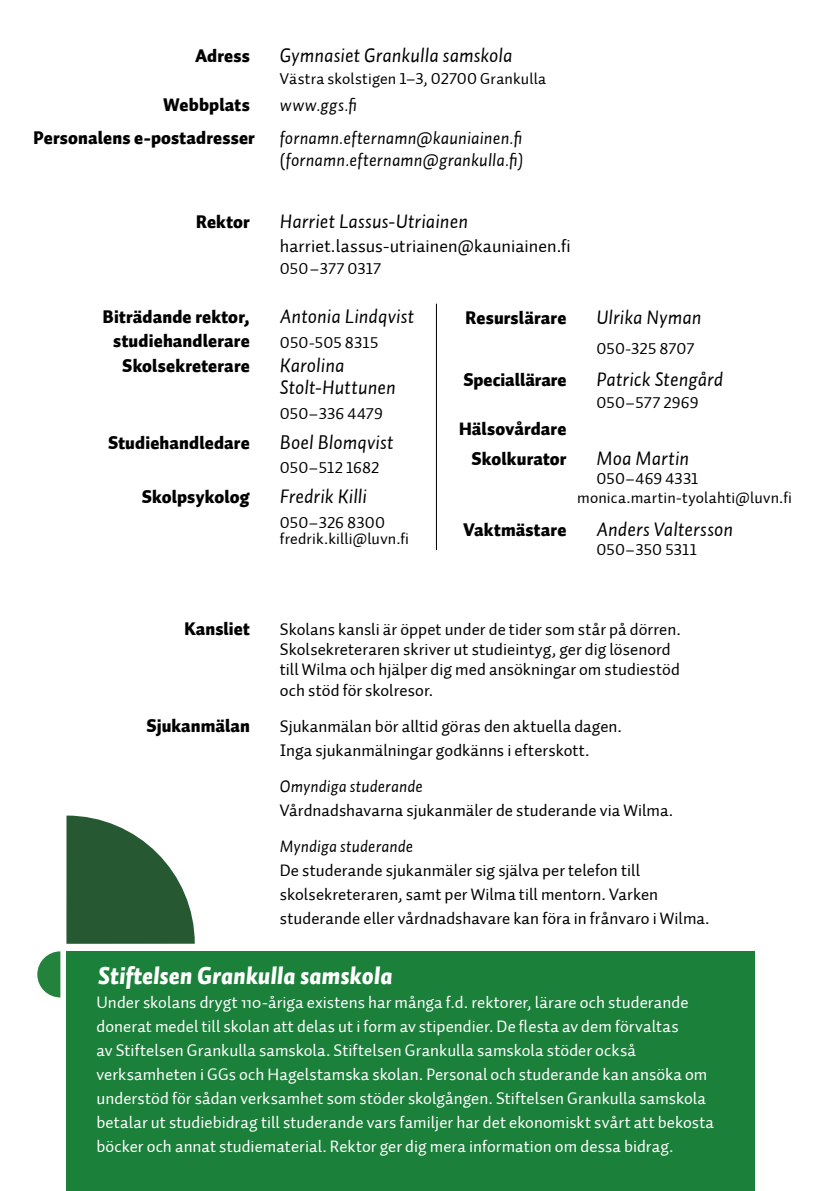
<style>
.page{position:relative;width:840px;height:1191px;background:#fff}
.page>*{position:absolute;margin:0;border:0;box-sizing:border-box;transform-origin:0 0}
.t1{font:italic 900 24px "Auto 1";color:#fff}
.t2{font:20px/22px "Auto 1 Italic LF";letter-spacing:.005em;color:#000}
.t3{font:18px/29.6px "Auto 1 Black LF";letter-spacing:.01em;color:#000;text-align:right}
.t4{font:18px/21.6px "Auto 1 Italic LF";letter-spacing:.01em;color:#000}
.t5{font:18px "Auto 1 Regular LF";letter-spacing:.005em;color:#000}
.t6{font:17px/24px "Auto 1";letter-spacing:.005em;color:#fff}
.t7{font:17px/20.4px "Auto 1 Regular LF";letter-spacing:.005em;color:#000}
.t8{font:17px "Auto 1 Italic LF";letter-spacing:.005em;color:#000}
.t9{font:16px/16.2px "Auto 1 Regular LF";letter-spacing:.01em;color:#000}
.s1{font-family:"Auto 1 Regular LF"}
</style>
<div class="page">
<div style="left:66px;top:951px;width:688px;height:240px;background:#1b803a"></div>
<hr style="left:435px;top:304px;width:1px;height:246px;background:#000">
<svg style="left:66px;top:815px;width:129px;height:128px"></svg>
<svg style="left:37px;top:951px;width:23px;height:46px"></svg>
<p class="t3" style="left:195px;top:42px;width:56px">Adress</p>
<p class="t2" style="left:280px;top:45px;width:234px">Gymnasiet Grankulla samskola</p>
<p class="t9" style="left:280px;top:71px;width:267px">Västra skolstigen 1–3, 02700 Grankulla</p>
<p class="t3" style="left:163px;top:91px;width:88px">Webbplats</p>
<p class="t4" style="left:280px;top:94px;width:79px">www.ggs.fi</p>
<p class="t3" style="left:34px;top:124px;width:222px">Personalens e-postadresser</p>
<p class="t4" style="left:280px;top:127px;width:244px">fornamn.efternamn@kauniainen.fi <span class="s1">(</span>fornamn.efternamn@grankulla.fi)</p>
<p class="t3" style="left:196px;top:208px;width:55px">Rektor</p>
<p class="t2" style="left:280px;top:210px;width:189px">Harriet Lassus-Utriainen</p>
<p class="t5" style="left:280px;top:235px;width:292px">harriet.lassus-utriainen@kauniainen.fi</p>
<p class="t9" style="left:280px;top:261px;width:103px">050–377 0317</p>
<p class="t3" style="left:103px;top:303px;width:148px">Biträdande rektor,</p>
<p class="t2" style="left:280px;top:305px;width:136px">Antonia Lindqvist</p>
<p class="t3" style="left:122px;top:352px;width:129px">Skolsekreterare</p>
<p class="t2" style="left:280px;top:354px;width:117px">Karolina<br>Stolt-Huttunen</p>
<p class="t9" style="left:280px;top:406px;width:104px">050–336 4479</p>
<p class="t3" style="left:108px;top:429px;width:143px">Studiehandledare</p>
<p class="t2" style="left:280px;top:431px;width:115px">Boel Blomqvist</p>
<p class="t9" style="left:280px;top:460px;width:101px">050–512 1682</p>
<p class="t3" style="left:142px;top:482px;width:109px">Skolpsykolog</p>
<p class="t2" style="left:280px;top:485px;width:89px">Fredrik Killi</p>
<p class="t9" style="left:280px;top:514px;width:131px">050–326 8300 fredrik.killi@luvn.fi</p>
<p class="t3" style="left:465px;top:304px;width:102px">Resurslärare</p>
<p class="t2" style="left:596px;top:306px;width:106px">Ulrika Nyman</p>
<p class="t9" style="left:596px;top:340px;width:99px">050-325 8707</p>
<p class="t3" style="left:463px;top:366px;width:104px">Speciallärare</p>
<p class="t2" style="left:596px;top:368px;width:128px">Patrick Stengård</p>
<p class="t9" style="left:596px;top:394px;width:104px">050–577 2969</p>
<p class="t3" style="left:458px;top:415px;width:109px">Hälsovårdare<br>Skolkurator</p>
<p class="t3" style="left:113px;top:327px;width:138px">studiehandlerare</p>
<p class="t9" style="left:280px;top:335px;width:100px">050-505 8315</p>
<p class="t2" style="left:596px;top:447px;width:94px">Moa Martin</p>
<p class="t9" style="left:576px;top:469px;width:216px;line-height:19.2px;text-indent:19px">050–469 4331 monica.martin-tyolahti@luvn.fi</p>
<p class="t3" style="left:463px;top:515px;width:104px">Vaktmästare</p>
<p class="t2" style="left:596px;top:518px;width:138px">Anders Valtersson</p>
<p class="t9" style="left:596px;top:542px;width:102px">050–350 5311</p>
<p class="t3" style="left:184px;top:614px;width:67px">Kansliet</p>
<p class="t7" style="left:280px;top:619px;width:402px">Skolans kansli är öppet under de tider som står på dörren.<br>Skolsekreteraren skriver ut studieintyg, ger dig lösenord till Wilma och hjälper dig med ansökningar om studiestöd och stöd för skolresor.</p>
<p class="t3" style="left:146px;top:712px;width:105px">Sjukanmälan</p>
<p class="t7" style="left:280px;top:715px;width:343px;line-height:24px">Sjukanmälan bör alltid göras den aktuella dagen.<br>Inga sjukanmälningar godkänns i efterskott.</p>
<p class="t8" style="left:280px;top:775px;width:144px">Omyndiga studerande</p>
<p class="t7" style="left:280px;top:800px;width:394px">Vårdnadshavarna sjukanmäler de studerande via Wilma.</p>
<p class="t8" style="left:280px;top:835px;width:135px">Myndiga studerande</p>
<p class="t7" style="left:280px;top:859px;width:431px;line-height:24px">De studerande sjukanmäler sig själva per telefon till skolsekreteraren, samt per Wilma till mentorn. Varken studerande eller vårdnadshavare kan föra in frånvaro i Wilma.</p>
<h1 class="t1" style="left:98px;top:959px;width:296px">Stiftelsen Grankulla samskola</h1>
<p class="t6" style="left:96px;top:991px;width:618px">Under skolans drygt 110-åriga existens har många f.d. rektorer, lärare och studerande donerat medel till skolan att delas ut i form av stipendier. De flesta av dem förvaltas<br>av Stiftelsen Grankulla samskola. Stiftelsen Grankulla samskola stöder också verksamheten i GGs och Hagelstamska skolan. Personal och studerande kan ansöka om understöd för sådan verksamhet som stöder skolgången. Stiftelsen Grankulla samskola betalar ut studiebidrag till studerande vars familjer har det ekonomiskt svårt att bekosta böcker och annat studiematerial. Rektor ger dig mera information om dessa bidrag.</p>
</div>
